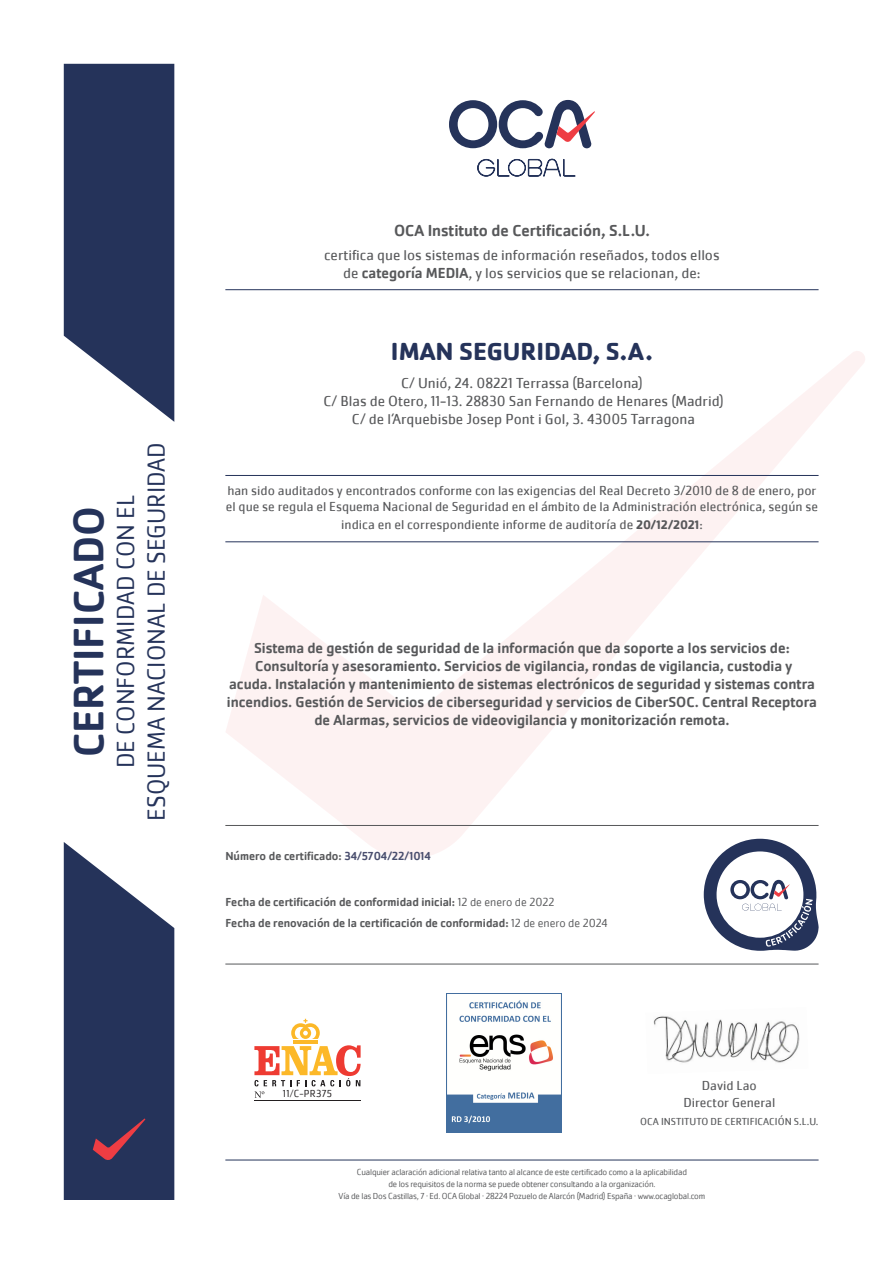
<style>
.page{position:relative;width:893px;height:1263px;background:#fff}
.page>*{position:absolute;margin:0;border:0;box-sizing:border-box;transform-origin:0 0}
.t1{font:500 43.95px "Cachet Pro";color:#25335a}
.t2{font:300 25.5px "Cachet Pro";color:#25335a}
.t3{font:700 25.5px "Cachet Pro";color:#25335a}
.t4{font:500 16.5px "Cachet Pro";color:#57585a}
.t5{font:500 15px/18px "Cachet Pro";color:#57585a;text-align:center}
.t6{font:15px "Cachet Pro";color:#57585a}
.t7{font:13.5px/16.2px "Cachet Pro";color:#57585a}
.t8{font:500 12px "Cachet Pro";color:#57585a}
.t9{font:10.5px "Cachet Pro";color:#57585a}
.t10{font:300 10.5px "Cachet Pro";letter-spacing:.025em;color:#231f20}
.t11{font:300 9px "Cachet Pro";letter-spacing:-.02em;color:#57585a}
.s1{font-weight:500}
.s2{font-weight:700;font-size:12.75px}
.s3{color:#494e6e}
.s4{font-weight:300}
</style>
<div class="page">
<svg style="left:225px;top:351px;width:640px;height:507px"></svg>
<svg style="left:64px;top:64px;width:110px;height:358px"></svg>
<svg style="left:449px;top:100px;width:146px;height:48px"></svg>
<svg style="left:477px;top:159px;width:99px;height:18px"></svg>
<svg style="left:64px;top:842px;width:110px;height:358px"></svg>
<hr style="left:225px;top:289px;width:594px;height:1px;background:#25335a">
<hr style="left:225px;top:1160px;width:594px;height:1px;background:#25335a">
<svg style="left:704px;top:839px;width:115px;height:112px"></svg>
<hr style="left:225px;top:825px;width:594px;height:1px;background:#57585a">
<hr style="left:225px;top:964px;width:594px;height:1px;background:#57585a">
<hr style="left:225px;top:541px;width:594px;height:1px;background:#25335a">
<hr style="left:225px;top:475px;width:594px;height:1px;background:#25335a">
<img style="left:447px;top:993px;width:114px;height:139px">
<hr style="left:293px;top:1040px;width:25px;height:4px;background:#fcb828">
<svg style="left:291px;top:1019px;width:29px;height:20px"></svg>
<hr style="left:254px;top:1100px;width:107px;height:1px;background:#231f20">
<svg style="left:254px;top:1045px;width:107px;height:53px"></svg>
<img style="left:653px;top:1016px;width:147px;height:47px">
<p class="t1" style="left:63px;top:757px;width:253px;rotate:-90deg">CERTIFICADO</p>
<p class="t2" style="left:111px;top:768px;width:275px;rotate:-90deg">DE CONFORMIDAD CON EL</p>
<p class="t2" style="left:142px;top:821px;width:380px;rotate:-90deg">ESQUEMA NACIONAL DE SEGURIDAD</p>
<p class="t4" style="left:394px;top:221px;width:257px">OCA Instituto de Certificación, S.L.U.</p>
<p class="t6" style="left:324px;top:246px;width:397px">certifica que los sistemas de información reseñados, todos ellos</p>
<p class="t6" style="left:343px;top:264px;width:359px">de <span class="s1">categoría MEDIA</span>, y los servicios que se relacionan, de:</p>
<p class="t3" style="left:391px;top:335px;width:264px">IMAN SEGURIDAD, S.A.</p>
<p class="t6" style="left:401px;top:374px;width:243px">C/ Unió, 24. 08221 Terrassa (Barcelona)</p>
<p class="t6" style="left:323px;top:392px;width:402px">C/ Blas de Otero, 11-13. 28830 San Fernando de Henares (Madrid)</p>
<p class="t6" style="left:352px;top:410px;width:345px">C/ de l’Arquebisbe Josep Pont i Gol, 3. 43005 Tarragona</p>
<p class="t7" style="left:226px;top:483px;width:594px">han sido auditados y encontrados conforme con las exigencias del Real Decreto 3/2010 de 8 de enero, por el que se regula el Esquema Nacional de Seguridad en el ámbito de la Administración electrónica, según se</p>
<p class="t7" style="left:341px;top:517px;width:363px">indica en el correspondiente informe de auditoría de <span class="s2">20/12/2021</span>:</p>
<p class="t5" style="left:254px;top:639px;width:537px">Sistema de gestión de seguridad de la información que da soporte a los servicios de:</p>
<p class="t5" style="left:227px;top:657px;width:592px">Consultoría y asesoramiento. Servicios de vigilancia, rondas de vigilancia, custodia y<br>acuda. Instalación y mantenimiento de sistemas electrónicos de seguridad y sistemas contra incendios. Gestión de Servicios de ciberseguridad y servicios de CiberSOC. Central Receptora de Alarmas, servicios de videovigilancia y monitorización remota.</p>
<p class="t8" style="left:225px;top:849px;width:207px">Número de certificado: <span class="s3">34/5704/22/1014</span></p>
<p class="t8" style="left:225px;top:895px;width:331px">Fecha de certificación de conformidad inicial: <span class="s4">12 de enero de 2022</span></p>
<p class="t8" style="left:225px;top:916px;width:384px">Fecha de renovación de la certificación de conformidad: <span class="s4">12 de enero de 2024</span></p>
<p class="t10" style="left:283px;top:1088px;width:51px">11/C-PR375</p>
<p class="t7" style="left:702px;top:1077px;width:56px">David Lao</p>
<p class="t9" style="left:640px;top:1116px;width:180px">OCA INSTITUTO DE CERTIFICACIÓN S.L.U.</p>
<p class="t7" style="left:683px;top:1095px;width:93px">Director General</p>
<p class="t11" style="left:357px;top:1166px;width:332px">Cualquier aclaración adicional relativa tanto al alcance de este certificado como a la aplicabilidad</p>
<p class="t11" style="left:388px;top:1178px;width:269px">de los requisitos de la norma se puede obtener consultando a la organización.</p>
<p class="t11" style="left:339px;top:1190px;width:368px">Vía de las Dos Castillas, 7 · Ed. OCA Global · 28224 Pozuelo de Alarcón (Madrid) España · www.ocaglobal.com</p>
</div>
